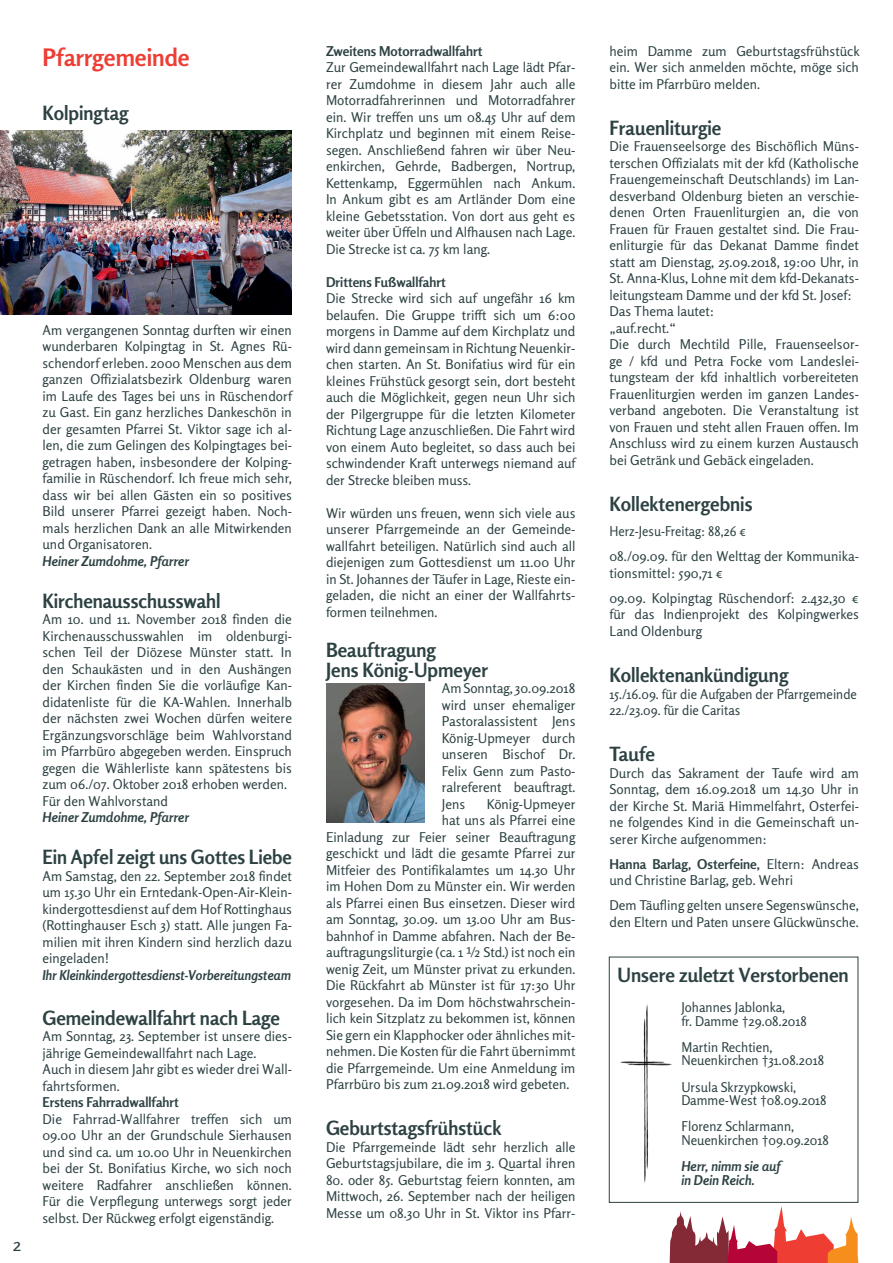
<style>
.page{position:relative;width:893px;height:1263px;background:#fff}
.page>*{position:absolute;margin:0;border:0;box-sizing:border-box;transform-origin:0 0}
.t1{font:700 24px "Rosario";color:#ee3e34}
.t2{font:700 19.5px/19.5px "Rosario";color:#2d4143}
.t3{font:18px "Rosario";color:#2d4143}
.t4{font:13.5px/16.5px "Rosario";color:#2d4143}
.t5{font:italic 700 13.5px/13.5px "Rosario";color:#2d4143}
.t6{font:700 13.5px "Rosario";color:#2d4143}
.t7{font:13.5px/16.5px "Rosario";color:#2d4143;scale:.96 1}
.t8{font:13.5px/25px "Rosario";color:#2d4143;scale:.94 1}
.s1{font-weight:700}
</style>
<div class="page">
<svg style="left:669px;top:1206px;width:190px;height:57px"></svg>
<img style="left:0;top:131px;width:291px;height:184px">
<img style="left:326px;top:684px;width:99px;height:138px">
<img style="left:620px;top:1004px;width:52px;height:179px">
<h1 class="t1" style="left:43px;top:43px;width:149px">Pfarrgemeinde</h1>
<h2 class="t2" style="left:43px;top:103px;width:88px">Kolpingtag</h2>
<h3 class="t3" style="left:13px;top:1233px;width:10px">2</h3>
<p class="t4" style="left:43px;top:322px;width:251px;text-align:justify">Am vergangenen Sonntag durften wir einen wunderbaren Kolpingtag in St. Agnes Rü&shy;schendorf erleben. 2000 Menschen aus dem ganzen Offizialatsbezirk Oldenburg waren im Laufe des Tages bei uns in Rüschendorf zu Gast. Ein ganz herzliches Dankeschön in der gesamten Pfarrei St. Viktor sage ich al&shy;len, die zum Gelingen des Kolpingtages bei&shy;getragen haben, insbesondere der Kolping&shy;familie in Rüschendorf. Ich freue mich sehr, dass wir bei allen Gästen ein so positives Bild unserer Pfarrei gezeigt haben. Noch&shy;mals herzlichen Dank an alle Mitwirkenden und Organisatoren.</p>
<p class="t5" style="left:43px;top:554px;width:148px">Heiner Zumdohme, Pfarrer</p>
<h2 class="t2" style="left:43px;top:591px;width:180px">Kirchenausschusswahl</h2>
<p class="t4" style="left:43px;top:611px;width:251px">Am 10. und 11. November 2018 finden die Kirchenausschusswahlen im oldenburgi&shy;schen Teil der Diözese Münster statt. In den Schaukästen und in den Aushängen der Kirchen finden Sie die vorläufige Kan&shy;didatenliste für die KA-Wahlen. Innerhalb der nächsten zwei Wochen dürfen weitere Ergänzungsvorschläge beim Wahlvorstand im Pfarrbüro abgegeben werden. Einspruch gegen die Wählerliste kann spätestens bis zum 06./07. Oktober 2018 erhoben werden.<br>Für den Wahlvorstand</p>
<p class="t5" style="left:43px;top:810px;width:148px">Heiner Zumdohme, Pfarrer</p>
<h2 class="t2" style="left:43px;top:847px;width:251px">Ein Apfel zeigt uns Gottes Liebe</h2>
<p class="t4" style="left:43px;top:868px;width:251px;text-align:justify">Am Samstag, den 22. September 2018 findet um 15.30 Uhr ein Erntedank-Open-Air-Klein&shy;kindergottesdienst auf dem Hof Rottinghaus (Rottinghauser Esch 3) statt. Alle jungen Fa&shy;milien mit ihren Kindern sind herzlich dazu eingeladen!</p>
<p class="t5" style="left:43px;top:968px;width:250px">Ihr Kleinkindergottesdienst-Vorbereitungsteam</p>
<h2 class="t2" style="left:43px;top:1008px;width:239px">Gemeindewallfahrt nach Lage</h2>
<p class="t4" style="left:43px;top:1028px;width:251px">Am Sonntag, 23. September ist unsere dies&shy;jährige Gemeindewallfahrt nach Lage.<br>Auch in diesem Jahr gibt es wieder drei Wall&shy;fahrtsformen.</p>
<p class="t6" style="left:43px;top:1094px;width:138px">Erstens Fahrradwallfahrt</p>
<p class="t4" style="left:43px;top:1111px;width:251px;text-align:justify">Die Fahrrad-Wallfahrer treffen sich um 09.00 Uhr an der Grundschule Sierhausen und sind ca. um 10.00 Uhr in Neuenkirchen bei der St. Bonifatius Kirche, wo sich noch weitere Radfahrer anschließen können.<br>Für die Verpflegung unterwegs sorgt jeder selbst. Der Rückweg erfolgt eigenständig.</p>
<p class="t6" style="left:326px;top:43px;width:158px">Zweitens Motorradwallfahrt</p>
<p class="t4" style="left:326px;top:59px;width:251px;text-align:justify">Zur Gemeindewallfahrt nach Lage lädt Pfar&shy;rer Zumdohme in diesem Jahr auch alle Motorradfahrerinnen und Motorradfahrer ein. Wir treffen uns um 08.45 Uhr auf dem Kirchplatz und beginnen mit einem Reise&shy;segen. Anschließend fahren wir über Neu&shy;enkirchen, Gehrde, Badbergen, Nortrup, Kettenkamp, Eggermühlen nach Ankum.<br>In Ankum gibt es am Artländer Dom eine kleine Gebetsstation. Von dort aus geht es weiter über Üffeln und Alfhausen nach Lage.<br>Die Strecke ist ca. 75 km lang.</p>
<p class="t6" style="left:326px;top:274px;width:121px">Drittens Fußwallfahrt</p>
<p class="t4" style="left:326px;top:290px;width:251px;text-align:justify">Die Strecke wird sich auf ungefähr 16 km belaufen. Die Gruppe trifft sich um 6:00 morgens in Damme auf dem Kirchplatz und wird dann gemeinsam in Richtung Neuenkir&shy;chen starten. An St. Bonifatius wird für ein kleines Frühstück gesorgt sein, dort besteht auch die Möglichkeit, gegen neun Uhr sich der Pilgergruppe für die letzten Kilometer Richtung Lage anzuschließen. Die Fahrt wird von einem Auto begleitet, so dass auch bei schwindender Kraft unterwegs niemand auf der Strecke bleiben muss.</p>
<p class="t4" style="left:326px;top:505px;width:251px;text-align:justify">Wir würden uns freuen, wenn sich viele aus unserer Pfarrgemeinde an der Gemeinde&shy;wallfahrt beteiligen. Natürlich sind auch all diejenigen zum Gottesdienst um 11.00 Uhr in St. Johannes der Täufer in Lage, Rieste ein&shy;geladen, die nicht an einer der Wallfahrts&shy;formen teilnehmen.</p>
<h2 class="t2" style="left:326px;top:640px;width:164px">Beauftragung<br>Jens König-Upmeyer</h2>
<p class="t4" style="left:442px;top:680px;width:135px;text-align:justify">Am Sonntag, 30.09.2018 wird unser ehemaliger Pastoralassistent Jens König-Upmeyer durch unseren Bischof Dr.<br>Felix Genn zum Pasto&shy;ralreferent beauftragt.<br>Jens</p>
<p class="t4" style="left:487px;top:795px;width:90px">König-Upmeyer</p>
<p class="t4" style="left:442px;top:812px;width:135px">hat uns als Pfarrei eine</p>
<p class="t4" style="left:326px;top:828px;width:251px">Einladung zur Feier seiner Beauftragung</p>
<p class="t4" style="left:326px;top:845px;width:251px">geschickt und lädt die gesamte Pfarrei zur</p>
<p class="t4" style="left:326px;top:861px;width:251px">Mitfeier des Pontifikalamtes um 14.30 Uhr</p>
<p class="t4" style="left:326px;top:878px;width:251px">im Hohen Dom zu Münster ein. Wir werden</p>
<p class="t4" style="left:326px;top:894px;width:251px">als Pfarrei einen Bus einsetzen. Dieser wird</p>
<p class="t4" style="left:326px;top:911px;width:251px">am Sonntag, 30.09. um 13.00 Uhr am Bus-</p>
<p class="t4" style="left:326px;top:927px;width:251px">bahnhof in Damme abfahren. Nach der Be-</p>
<p class="t4" style="left:326px;top:944px;width:251px">auftragungsliturgie (ca. 1 ½ Std.) ist noch ein</p>
<p class="t4" style="left:326px;top:960px;width:251px">wenig Zeit, um Münster privat zu erkunden.</p>
<p class="t4" style="left:326px;top:977px;width:251px">Die Rückfahrt ab Münster ist für 17:30 Uhr</p>
<p class="t4" style="left:326px;top:993px;width:251px">vorgesehen. Da im Dom höchstwahrschein-</p>
<p class="t4" style="left:326px;top:1010px;width:251px">lich kein Sitzplatz zu bekommen ist, können</p>
<p class="t4" style="left:326px;top:1026px;width:251px">Sie gern ein Klapphocker oder ähnliches mit-</p>
<p class="t4" style="left:326px;top:1043px;width:251px">nehmen. Die Kosten für die Fahrt übernimmt</p>
<p class="t4" style="left:326px;top:1059px;width:251px">die Pfarrgemeinde. Um eine Anmeldung im</p>
<p class="t4" style="left:326px;top:1076px;width:245px">Pfarrbüro bis zum 21.09.2018 wird gebeten.</p>
<h2 class="t2" style="left:326px;top:1118px;width:177px">Geburtstagsfrühstück</h2>
<p class="t4" style="left:326px;top:1139px;width:251px">Die Pfarrgemeinde lädt sehr herzlich alle<br>Geburtstagsjubilare, die im 3. Quartal ihren</p>
<p class="t4" style="left:326px;top:1172px;width:251px;text-align:justify">80. oder 85. Geburtstag feiern konnten, am Mittwoch, 26. September nach der heiligen Messe um 08.30 Uhr in St. Viktor ins Pfarr-</p>
<p class="t4" style="left:609px;top:43px;width:252px;text-align:justify">heim Damme zum Geburtstagsfrühstück ein. Wer sich anmelden möchte, möge sich bitte im Pfarrbüro melden.</p>
<h2 class="t2" style="left:609px;top:118px;width:113px">Frauenliturgie</h2>
<p class="t4" style="left:609px;top:138px;width:251px">Die Frauenseelsorge des Bischöflich Müns&shy;terschen Offizialats mit der kfd (Katholische Frauengemeinschaft Deutschlands) im Lan&shy;desverband Oldenburg bieten an verschie&shy;denen Orten Frauenliturgien an, die von Frauen für Frauen gestaltet sind. Die Frau&shy;enliturgie für das Dekanat Damme findet statt am Dienstag, 25.09.2018, 19:00 Uhr, in St. Anna-Klus, Lohne mit dem kfd-Dekanats&shy;leitungsteam Damme und der kfd St. Josef:<br>Das Thema lautet:<br>„auf.recht.“<br>Die durch Mechtild Pille, Frauenseelsor&shy;ge / kfd und Petra Focke vom Landeslei&shy;tungsteam der kfd inhaltlich vorbereiteten Frauenliturgien werden im ganzen Landes&shy;verband angeboten. Die Veranstaltung ist von Frauen und steht allen Frauen offen. Im Anschluss wird zu einem kurzen Austausch bei Getränk und Gebäck eingeladen.</p>
<h2 class="t2" style="left:609px;top:494px;width:145px">Kollektenergebnis</h2>
<p class="t8" style="left:609px;top:519px;width:267px">Herz-Jesu-Freitag: 88,26 €<br>08./09.09. für den Welttag der Kommunika-</p>
<p class="t4" style="left:609px;top:560px;width:251px;line-height:25px">tionsmittel: 590,71 €<br>09.09. Kolpingtag Rüschendorf: 2.432,30 €</p>
<p class="t4" style="left:609px;top:606px;width:251px">für das Indienprojekt des Kolpingwerkes<br>Land Oldenburg</p>
<h2 class="t2" style="left:609px;top:665px;width:180px">Kollektenankündigung</h2>
<p class="t7" style="left:609px;top:685px;width:259px">15./16.09. für die Aufgaben der Pfarrgemeinde<br>22./23.09. für die Caritas</p>
<h2 class="t2" style="left:609px;top:744px;width:47px">Taufe</h2>
<p class="t4" style="left:609px;top:765px;width:251px;text-align:justify">Durch das Sakrament der Taufe wird am Sonntag, dem 16.09.2018 um 14.30 Uhr in der Kirche St. Mariä Himmelfahrt, Osterfei&shy;ne folgendes Kind in die Gemeinschaft un&shy;serer Kirche aufgenommen:</p>
<p class="t4" style="left:609px;top:856px;width:251px"><span class="s1">Hanna Barlag, Osterfeine,</span> Eltern: Andreas und Christine Barlag, geb. Wehri</p>
<p class="t4" style="left:609px;top:897px;width:251px">Dem Täufling gelten unsere Segenswünsche, den Eltern und Paten unsere Glückwünsche.</p>
<h2 class="t2" style="left:618px;top:965px;width:233px">Unsere zuletzt Verstorbenen</h2>
<p class="t4" style="left:681px;top:1000px;width:127px;line-height:13.5px">Johannes Jablonka,<br>fr. Damme †29.08.2018</p>
<p class="t4" style="left:681px;top:1040px;width:144px;line-height:13.5px">Martin Rechtien,<br>Neuenkirchen †31.08.2018</p>
<p class="t4" style="left:681px;top:1080px;width:147px;line-height:13.5px">Ursula Skrzypkowski,<br>Damme-West †08.09.2018</p>
<p class="t4" style="left:681px;top:1120px;width:149px;line-height:13.5px">Florenz Schlarmann,<br>Neuenkirchen †09.09.2018</p>
<p class="t5" style="left:681px;top:1159px;width:101px">Herr, nimm sie auf in Dein Reich.</p>
</div>
